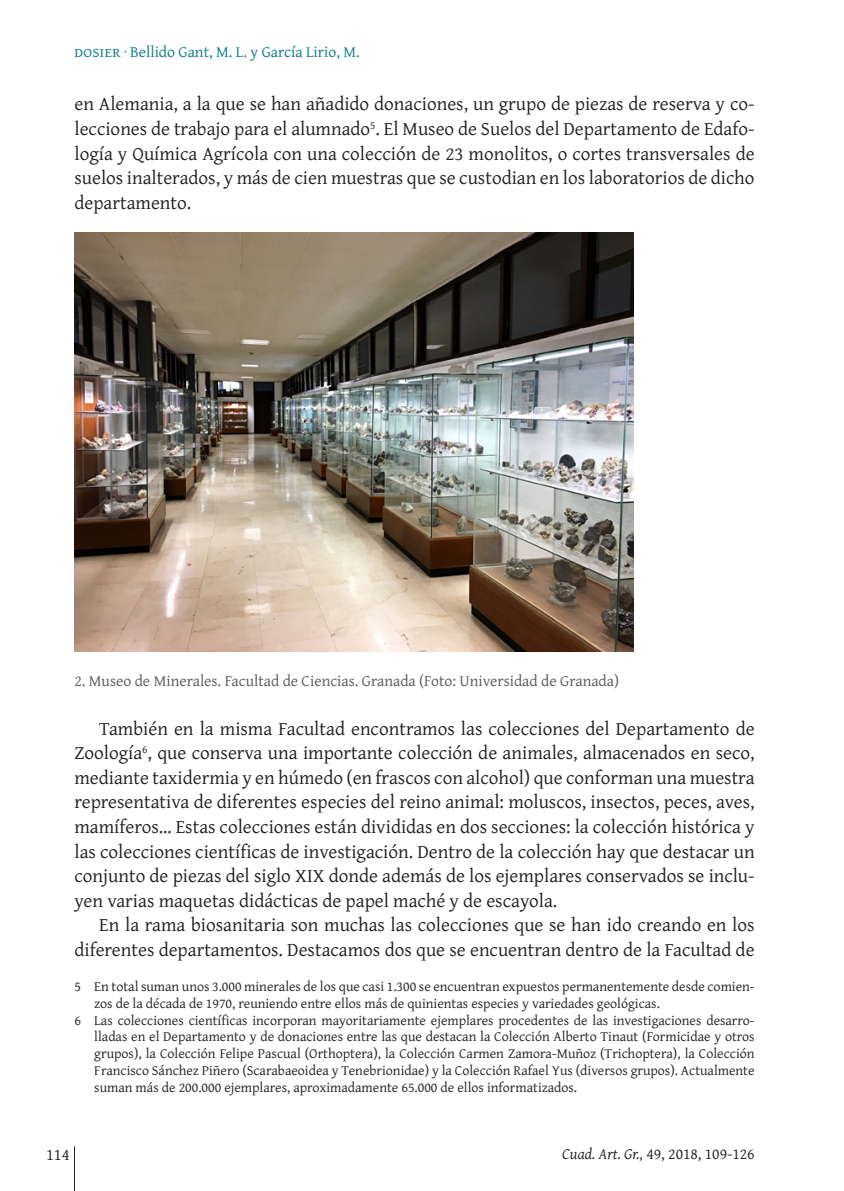
<style>
.page{position:relative;width:844px;height:1191px;background:#fff}
.page>*{position:absolute;margin:0;border:0;box-sizing:border-box;transform-origin:0 0}
.t1{font:19.25px/24.5px "Gentium Plus";color:#231f20;text-align:justify}
.t2{font:16.62px "Gentium Plus";color:#231f20}
.piedefoto{font:15.75px "Gentium Plus";color:#57585a}
.t3{font:15.75px "Gentium Plus";color:#0d788c}
.t4{font:15.75px "Gentium Plus";color:#231f20}
.notaspie{font:14px/16.8px "Gentium Plus";color:#231f20}
.s1{font-style:italic}
</style>
<div class="page">
<hr style="left:74px;top:1146px;width:1px;height:45px;background:#231f20">
<img style="left:74px;top:232px;width:559px;height:419px">
<p class="t3" style="left:74px;top:37px;width:287px">dosier · Bellido Gant, M. L. y García Lirio, M.</p>
<p class="t1" style="left:74px;top:90px;width:681px">en Alemania, a la que se han añadido donaciones, un grupo de piezas de reserva y co&shy;lecciones de trabajo para el alumnado<sup>5</sup>. El Museo de Suelos del Departamento de Edafo&shy;logía y Química Agrícola con una colección de 23 monolitos, o cortes transversales de suelos inalterados, y más de cien muestras que se custodian en los laboratorios de dicho departamento.</p>
<p class="piedefoto" style="left:74px;top:665px;width:546px">2. Museo de Minerales. Facultad de Ciencias. Granada (Foto: Universidad de Granada)</p>
<p class="t1" style="left:74px;top:715px;width:682px;text-indent:25px">También en la misma Facultad encontramos las colecciones del Departamento de Zoología<sup>6</sup>, que conserva una importante colección de animales, almacenados en seco, mediante taxidermia y en húmedo (en frascos con alcohol) que conforman una muestra representativa de diferentes especies del reino animal: moluscos, insectos, peces, aves, mamíferos… Estas colecciones están divididas en dos secciones: la colección histórica y las colecciones científicas de investigación. Dentro de la colección hay que destacar un conjunto de piezas del siglo XIX donde además de los ejemplares conservados se inclu&shy;yen varias maquetas didácticas de papel maché y de escayola.</p>
<p class="t1" style="left:74px;top:911px;width:681px;text-align:right">En la rama biosanitaria son muchas las colecciones que se han ido creando en los diferentes departamentos. Destacamos dos que se encuentran dentro de la Facultad de</p>
<p class="notaspie" style="left:94px;top:976px;width:661px;text-indent:-20px">5 En total suman unos 3.000 minerales de los que casi 1.300 se encuentran expuestos permanentemente desde comien&shy;zos de la década de 1970, reuniendo entre ellos más de quinientas especies y variedades geológicas.</p>
<p class="notaspie" style="left:94px;top:1010px;width:661px;text-align:justify;text-indent:-20px">6 Las colecciones científicas incorporan mayoritariamente ejemplares procedentes de las investigaciones desarro&shy;lladas en el Departamento y de donaciones entre las que destacan la Colección Alberto Tinaut (Formicidae y otros grupos), la Colección Felipe Pascual (Orthoptera), la Colección Carmen Zamora-Muñoz (Trichoptera), la Colección Francisco Sánchez Piñero (Scarabaeoidea y Tenebrionidae) y la Colección Rafael Yus (diversos grupos). Actualmente suman más de 200.000 ejemplares, aproximadamente 65.000 de ellos informatizados.</p>
<p class="t2" style="left:46px;top:1138px;width:25px">114</p>
<p class="t4" style="left:562px;top:1138px;width:194px"><span class="s1">Cuad. Art. Gr.,</span> 49, 2018, 109-126</p>
</div>
